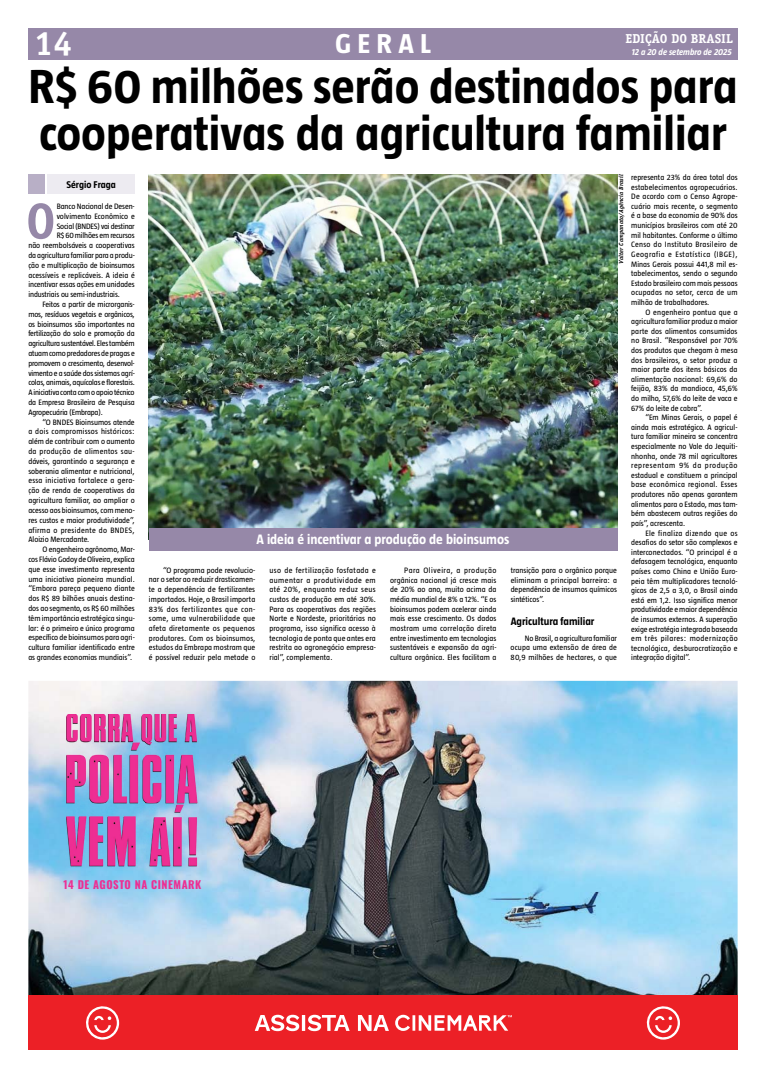
<style>
.page{position:relative;width:766px;height:1078px;background:#fff}
.page>*{position:absolute;margin:0;border:0;box-sizing:border-box;transform-origin:0 0}
.t1{font:700 50px "Officina Serif Std";color:#9688a8}
.t2{font:700 49px/47px "Taz";color:#000}
.t3{font:700 34px "Officina Sans Std";color:#fff}
.t4{font:700 28px "Taz";color:#fff;scale:1.04 1}
.t5{font:700 14px "Taz";color:#fff}
.t6{font:700 13px "Officina Serif Std";color:#fff}
.t7{font:700 11px "Taz";color:#000}
.t8{font:700 10.8px "Oswald";letter-spacing:.05em;color:#ed2e92}
.t9{font:700 10px "Taz";color:#000}
.t10{font:italic 700 9px "Taz";color:#fff}
.t11{font:8px/9.6px "Taz";color:#000;text-align:justify}
.t12{font:8px "Taz";letter-spacing:-.02em;color:#000}
.t13{font:8px "Taz";letter-spacing:-.025em;color:#000}
.t14{font:8px "Taz";letter-spacing:.035em;color:#000}
.t15{font:8px "Taz";letter-spacing:.03em;color:#000}
.t16{font:8px "Taz";letter-spacing:.025em;color:#000}
.t17{font:italic 700 6px "Officina Serif Std";letter-spacing:.01em;color:#000}
</style>
<div class="page">
<div style="left:28px;top:28px;width:709px;height:32px;background:#9688a8"></div>
<div style="left:48px;top:174px;width:87px;height:19px;background:#edebf1"></div>
<div style="left:28px;top:174px;width:17px;height:19px;background:#b8afc6"></div>
<img style="left:149px;top:175px;width:468px;height:353px">
<img style="left:28px;top:680px;width:709px;height:314px">
<img style="left:66px;top:714px;width:132px;height:152px">
<div style="left:28px;top:994px;width:709px;height:55px;background:#ec2026"></div>
<svg style="left:646px;top:1006px;width:33px;height:33px"></svg>
<svg style="left:86px;top:1006px;width:33px;height:33px"></svg>
<svg style="left:395px;top:1014px;width:116px;height:16px"></svg>
<svg style="left:255px;top:1014px;width:134px;height:16px"></svg>
<div style="left:149px;top:528px;width:468px;height:22px;background:#9688a8"></div>
<h3 class="t3" style="left:34px;top:23px;width:39px">14</h3>
<h3 class="t4" style="left:335px;top:29px;width:92px">GERAL</h3>
<h3 class="t6" style="left:625px;top:31px;width:109px">EDIÇÃO DO BRASIL</h3>
<p class="t10" style="left:631px;top:48px;width:101px">12 a 20 de setembro de 2025</p>
<h2 class="t2" style="left:28px;top:63px;width:710px">R$ 60 milhões serão destinados para cooperativas da agricultura familiar</h2>
<p class="t9" style="left:66px;top:179px;width:51px">Sérgio Fraga</p>
<h1 class="t1" style="left:26px;top:190px;width:31px">O</h1>
<p class="t11" style="left:57px;top:202px;width:79px">Banco Nacional de Desen-</p>
<p class="t11" style="left:57px;top:211px;width:80px">volvimento Econômico e</p>
<p class="t12" style="left:57px;top:222px;width:80px">Social (BNDES) vai destinar</p>
<p class="t12" style="left:57px;top:231px;width:79px">R$ 60 milhões em recursos</p>
<p class="t11" style="left:28px;top:240px;width:108px">não reembolsáveis a cooperativas</p>
<p class="t11" style="left:28px;top:250px;width:108px">da agricultura familiar para a produ-</p>
<p class="t11" style="left:28px;top:260px;width:108px">ção e multiplicação de bioinsumos</p>
<p class="t11" style="left:28px;top:270px;width:108px">acessíveis e replicáveis. A ideia é</p>
<p class="t11" style="left:28px;top:280px;width:108px">incentivar essas ações em unidades</p>
<p class="t11" style="left:28px;top:289px;width:93px">industriais ou semi-industriais.</p>
<p class="t11" style="left:42px;top:299px;width:94px">Feitos a partir de microrganis-</p>
<p class="t12" style="left:28px;top:310px;width:108px">mos, resíduos vegetais e orgânicos,</p>
<p class="t11" style="left:28px;top:319px;width:108px">os bioinsumos são importantes na</p>
<p class="t11" style="left:28px;top:329px;width:108px">fertilização do solo e promoção da</p>
<p class="t13" style="left:28px;top:339px;width:108px">agricultura sustentável. Eles também</p>
<p class="t12" style="left:28px;top:349px;width:108px">atuam como predadores de pragas e</p>
<p class="t12" style="left:28px;top:359px;width:108px">promovem o crescimento, desenvol-</p>
<p class="t12" style="left:28px;top:368px;width:108px">vimento e a saúde dos sistemas agrí-</p>
<p class="t12" style="left:28px;top:378px;width:108px">colas, animais, aquícolas e florestais.</p>
<p class="t13" style="left:28px;top:388px;width:108px">A iniciativa conta com o apoio técnico</p>
<p class="t11" style="left:28px;top:397px;width:108px">da Empresa Brasileira de Pesquisa</p>
<p class="t12" style="left:28px;top:408px;width:76px">Agropecuária (Embrapa).</p>
<p class="t11" style="left:43px;top:417px;width:94px">“O BNDES Bioinsumos atende</p>
<p class="t16" style="left:28px;top:427px;width:108px">a dois compromissos históricos:</p>
<p class="t11" style="left:28px;top:436px;width:108px">além de contribuir com o aumento</p>
<p class="t14" style="left:28px;top:447px;width:108px">da produção de alimentos sau-</p>
<p class="t11" style="left:28px;top:456px;width:108px">dáveis, garantindo a segurança e</p>
<p class="t11" style="left:28px;top:466px;width:108px">soberania alimentar e nutricional,</p>
<p class="t15" style="left:28px;top:476px;width:108px">essa iniciativa fortalece a gera-</p>
<p class="t11" style="left:28px;top:485px;width:108px">ção de renda de cooperativas da</p>
<p class="t11" style="left:28px;top:495px;width:108px">agricultura familiar, ao ampliar o</p>
<p class="t11" style="left:28px;top:505px;width:108px">acesso aos bioinsumos, com meno-</p>
<p class="t11" style="left:28px;top:515px;width:108px">res custos e maior produtividade”,</p>
<p class="t14" style="left:28px;top:525px;width:108px">afirma o presidente do BNDES,</p>
<p class="t11" style="left:28px;top:534px;width:62px">Aloizio Mercadante.</p>
<p class="t11" style="left:43px;top:544px;width:94px">O engenheiro agrônomo, Mar-</p>
<p class="t11" style="left:28px;top:554px;width:108px">cos Flávio Godoy de Oliveira, explica</p>
<p class="t11" style="left:28px;top:564px;width:108px">que esse investimento representa</p>
<p class="t11" style="left:28px;top:574px;width:108px">uma iniciativa pioneira mundial.</p>
<p class="t11" style="left:28px;top:583px;width:108px">“Embora pareça pequeno diante</p>
<p class="t11" style="left:28px;top:593px;width:108px">dos R$ 89 bilhões anuais destina-</p>
<p class="t11" style="left:28px;top:603px;width:108px">dos ao segmento, os R$ 60 milhões</p>
<p class="t11" style="left:28px;top:613px;width:108px">têm importância estratégica singu-</p>
<p class="t11" style="left:28px;top:623px;width:108px">lar: é o primeiro e único programa</p>
<p class="t11" style="left:28px;top:632px;width:108px">específico de bioinsumos para agri-</p>
<p class="t11" style="left:28px;top:642px;width:108px">cultura familiar identificado entre</p>
<p class="t11" style="left:28px;top:652px;width:105px">as grandes economias mundiais”.</p>
<p class="t11" style="left:631px;top:172px;width:108px">representa 23% da área total dos estabelecimentos agropecuários.<br>De acordo com o Censo Agrope&shy;cuário mais recente, o segmento é a base da economia de 90% dos municípios brasileiros com até 20 mil habitantes. Conforme o último Censo do Instituto Brasileiro de Geografia e Estatística (IBGE), Minas Gerais possui 441,8 mil es&shy;tabelecimentos, sendo o segundo Estado brasileiro com mais pessoas ocupadas no setor, cerca de um milhão de trabalhadores.</p>
<p class="t11" style="left:631px;top:307px;width:108px;text-indent:14px">O engenheiro pontua que a agricultura familiar produz a maior parte dos alimentos consumidos no Brasil. “Responsável por 70% dos produtos que chegam à mesa dos brasileiros, o setor produz a maior parte dos itens básicos da alimentação nacional: 69,6% do feijão, 83% da mandioca, 45,6% do milho, 57,6% do leite de vaca e 67% do leite de cabra”.</p>
<p class="t11" style="left:631px;top:412px;width:108px;text-indent:14px">“Em Minas Gerais, o papel é ainda mais estratégico. A agricul&shy;tura familiar mineira se concentra especialmente no Vale do Jequiti&shy;nhonha, onde 78 mil agricultores representam 9% da produção estadual e constituem a principal base econômica regional. Esses produtores não apenas garantem alimentos para o Estado, mas tam&shy;bém abastecem outras regiões do país”, acrescenta.</p>
<p class="t11" style="left:631px;top:528px;width:108px;text-indent:14px">Ele finaliza dizendo que os desafios do setor são complexos e interconectados. “O principal é a defasagem tecnológica, enquanto países como China e União Euro&shy;peia têm multiplicadores tecnoló&shy;gicos de 2,5 a 3,0, o Brasil ainda está em 1,2. Isso significa menor produtividade e maior dependência de insumos externos. A superação exige estratégia integrada baseada em três pilares: modernização tecnológica, desburocratização e integração digital”.</p>
<p class="t17" style="left:617px;top:263px;width:90px;rotate:-90deg">Valter Campanato/Agência Brasil</p>
<h3 class="t5" style="left:256px;top:532px;width:254px">A ideia é incentivar a produção de bioinsumos</h3>
<p class="t11" style="left:149px;top:565px;width:108px;text-indent:14px">“O programa pode revolucio&shy;nar o setor ao reduzir drasticamen&shy;te a dependência de fertilizantes importados. Hoje, o Brasil importa 83% dos fertilizantes que con&shy;some, uma vulnerabilidade que afeta diretamente os pequenos produtores. Com os bioinsumos, estudos da Embrapa mostram que é possível reduzir pela metade o</p>
<p class="t11" style="left:269px;top:565px;width:108px">uso de fertilização fosfatada e aumentar a produtividade em até 20%, enquanto reduz seus custos de produção em até 30%.<br>Para as cooperativas das regiões Norte e Nordeste, prioritárias no programa, isso significa acesso à tecnologia de ponta que antes era restrita ao agronegócio empresa&shy;rial”, complementa.</p>
<p class="t11" style="left:390px;top:565px;width:108px;text-indent:14px">Para Oliveira, a produção orgânica nacional já cresce mais de 20% ao ano, muito acima da média mundial de 8% a 12%. “E os bioinsumos podem acelerar ainda mais esse crescimento. Os dados mostram uma correlação direta entre investimento em tecnologias sustentáveis e expansão da agri&shy;cultura orgânica. Eles facilitam a</p>
<p class="t11" style="left:510px;top:565px;width:108px">transição para o orgânico porque eliminam a principal barreira: a dependência de insumos químicos sintéticos”.</p>
<h3 class="t7" style="left:510px;top:615px;width:85px">Agricultura familiar</h3>
<p class="t11" style="left:510px;top:633px;width:108px;text-indent:14px">No Brasil, a agricultura familiar ocupa uma extensão de área de 80,9 milhões de hectares, o que</p>
<h3 class="t8" style="left:63px;top:878px;width:139px">14 DE AGOSTO NA CINEMARK</h3>
</div>
